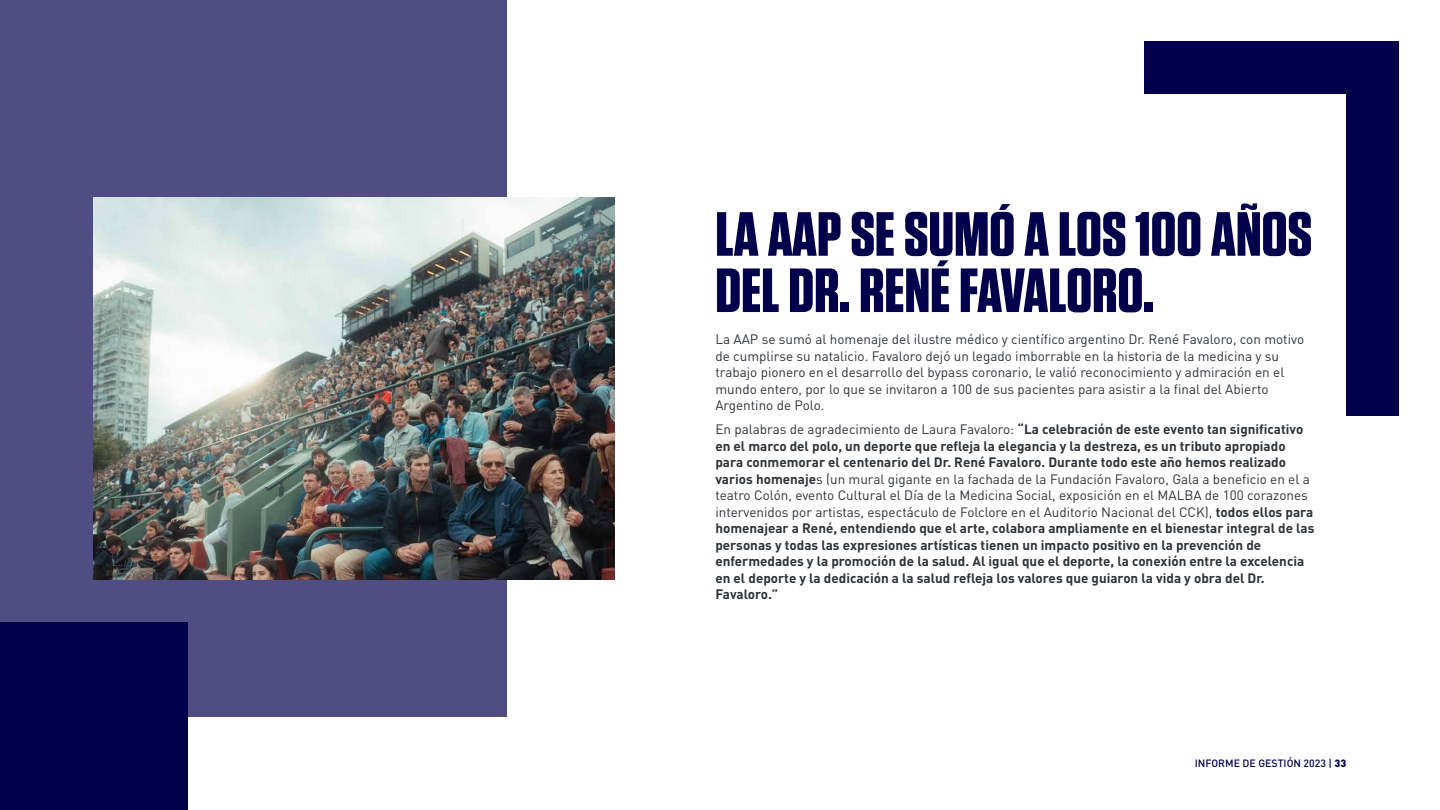
<style>
.page{position:relative;width:1440px;height:810px;background:#fff}
.page>*{position:absolute;margin:0;border:0;box-sizing:border-box;transform-origin:0 0}
.t1{font:700 62.25px/56.2px "Tungsten";color:#03014c;scale:1.05 1}
.t2{font:700 13.5px/16.5px "DIN";color:#2d3237}
.t3{font:13.5px/16.5px "DIN";color:#2d3237}
.t4{font:500 10.5px "DIN";color:#03014c}
.s1{font-weight:400}
.s2{font-weight:900}
</style>
<div class="page">
<div style="left:1144px;top:41px;width:236px;height:53px;background:#03014c"></div>
<div style="left:1346px;top:41px;width:53px;height:375px;background:#03014c"></div>
<div style="left:0;top:0;width:506px;height:716px;background:#4f4d82"></div>
<img style="left:94px;top:197px;width:521px;height:383px">
<div style="left:0;top:622px;width:188px;height:188px;background:#03014c"></div>
<h1 class="t1" style="left:715px;top:208px;width:570px">LA AAP SE SUMÓ A LOS 100 AÑOS<br>DEL DR. RENÉ FAVALORO.</h1>
<p class="t3" style="left:715px;top:331px;width:590px">La AAP se sumó al homenaje del ilustre médico y científico argentino Dr. René Favaloro, con motivo de cumplirse su natalicio. Favaloro dejó un legado imborrable en la historia de la medicina y su trabajo pionero en el desarrollo del bypass coronario, le valió reconocimiento y admiración en el mundo entero, por lo que se invitaron a 100 de sus pacientes para asistir a la final del Abierto Argentino de Polo.</p>
<p class="t2" style="left:715px;top:421px;width:601px"><span class="s1">En palabras de agradecimiento de Laura Favaloro:</span> “La celebración de este evento tan significativo en el marco del polo, un deporte que refleja la elegancia y la destreza, es un tributo apropiado para conmemorar el centenario del Dr. René Favaloro. Durante todo este año hemos realizado varios homenaje<span class="s1">s (un mural gigante en la fachada de la Fundación Favaloro, Gala a beneficio en el a teatro Colón, evento Cultural el Día de la Medicina Social, exposición en el MALBA de 100 corazones intervenidos por artistas, espectáculo de Folclore en el Auditorio Nacional del CCK),</span> todos ellos para homenajear a René, entendiendo que el arte, colabora ampliamente en el bienestar integral de las personas y todas las expresiones artísticas tienen un impacto positivo en la prevención de enfermedades y la promoción de la salud. Al igual que el deporte, la conexión entre la excelencia en el deporte y la dedicación a la salud refleja los valores que guiaron la vida y obra del Dr.<br>Favaloro.”</p>
<p class="t4" style="left:1195px;top:756px;width:153px">INFORME DE GESTIÓN 2023 | <span class="s2">33</span></p>
</div>
